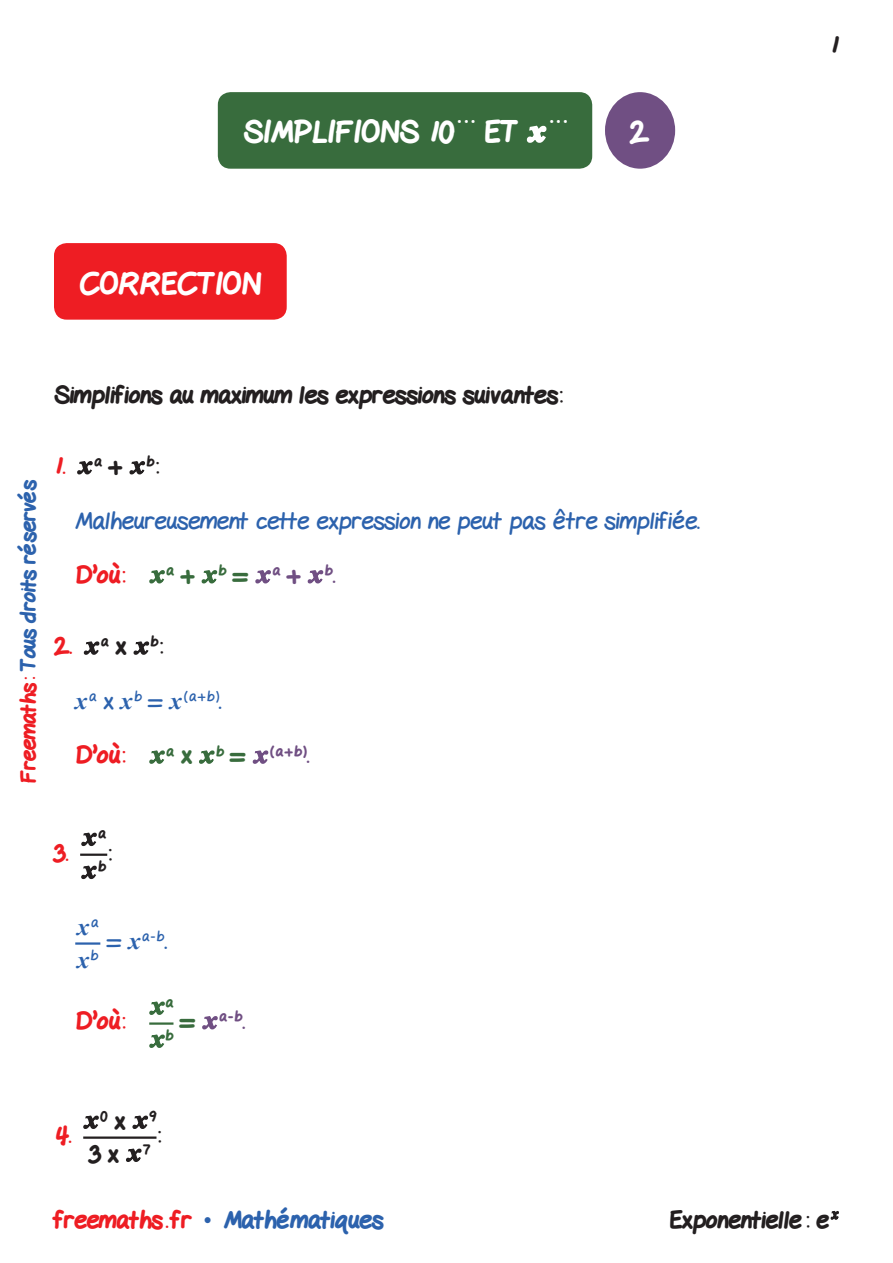
<style>
.page{position:relative;width:893px;height:1263px;background:#fff}
.page>*{position:absolute;margin:0;border:0;box-sizing:border-box;transform-origin:0 0}
.Titre{font:800 30px "Gel Pen";color:#fff}
.Sous_titre-Cor{font:800 24px "Gel Pen";color:#231f20}
.Texte-Cor{font:24px "Gel Pen";color:#2c62ad}
.t1{font:800 24px "Gel Pen";color:#2c62ad}
.Sous_titre-Cor-2{font:800 24px "Gel Pen";color:#ee1d23}
.Texte-Cor-2{font:800 24px "Gel Pen";color:#ee1d23}
.t2{font:italic 700 24px/33px "Times New Roman";color:#2c62ad}
.t3{font:800 21px "Gel Pen";letter-spacing:-.01em;color:#2c62ad}
.Texte-Cor-3{font:13.95px "Gel Pen";color:#2c62ad}
.Texte-Cor-4{font:800 13.95px "Gel Pen";color:#704f83}
.Texte-Cor-5{font:800 13.95px "Gel Pen";color:#386c3d}
.t4{font:800 13.95px "Gel Pen";color:#231f20}
.s1{color:#ee1d23}
.s2{color:#231f20}
.s3{font-size:24px}
.s4{color:#704f83}
.s5{font-size:24px;color:#704f83}
.s6{font-family:"Times New Roman";font-weight:700;font-style:italic;font-size:24px}
.s7{color:#386c3d}
.s8{font-size:24px;color:#386c3d}
.s9{font-family:"Times New Roman";font-weight:400}
</style>
<div class="page">
<div style="left:54px;top:243px;width:233px;height:77px;background:#ee1d23;border-radius:13px"></div>
<svg style="left:77px;top:461px;width:16px;height:14px"></svg>
<svg style="left:129px;top:461px;width:17px;height:14px"></svg>
<svg style="left:149px;top:570px;width:16px;height:14px"></svg>
<svg style="left:201px;top:570px;width:17px;height:14px"></svg>
<svg style="left:255px;top:570px;width:16px;height:14px"></svg>
<svg style="left:307px;top:570px;width:17px;height:14px"></svg>
<svg style="left:83px;top:641px;width:17px;height:14px"></svg>
<svg style="left:133px;top:641px;width:17px;height:14px"></svg>
<svg style="left:149px;top:750px;width:16px;height:14px"></svg>
<svg style="left:199px;top:750px;width:16px;height:14px"></svg>
<svg style="left:252px;top:750px;width:17px;height:14px"></svg>
<hr style="left:80px;top:853px;width:27px;height:3px;background:#231f20">
<svg style="left:81px;top:832px;width:16px;height:15px"></svg>
<svg style="left:81px;top:865px;width:16px;height:15px"></svg>
<hr style="left:75px;top:942px;width:25px;height:3px;background:#2c62ad">
<hr style="left:149px;top:1022px;width:24px;height:3px;background:#386c3d">
<svg style="left:149px;top:1001px;width:16px;height:14px"></svg>
<svg style="left:149px;top:1034px;width:16px;height:14px"></svg>
<svg style="left:202px;top:1016px;width:16px;height:14px"></svg>
<hr style="left:83px;top:1136px;width:73px;height:3px;background:#231f20">
<svg style="left:83px;top:1115px;width:16px;height:14px"></svg>
<svg style="left:132px;top:1115px;width:16px;height:14px"></svg>
<svg style="left:126px;top:1148px;width:16px;height:14px"></svg>
<div style="left:218px;top:92px;width:374px;height:77px;background:#386c3d;border-radius:13px"></div>
<svg style="left:526px;top:125px;width:21px;height:18px"></svg>
<div style="left:605px;top:92px;width:70px;height:77px;background:#704f83;border-radius:50%"></div>
<svg style="left:830px;top:1210px;width:9px;height:10px"></svg>
<p class="Titre" style="left:243px;top:109px;width:212px">SIMPLIFIONS 10</p>
<p class="Titre" style="left:458px;top:89px;width:18px">...</p>
<p class="Titre" style="left:483px;top:109px;width:36px">ET</p>
<p class="Titre" style="left:550px;top:89px;width:18px">...</p>
<p class="Titre" style="left:630px;top:109px;width:21px">2</p>
<p class="Sous_titre-Cor" style="left:830px;top:26px;width:10px">1</p>
<p class="Titre" style="left:80px;top:260px;width:183px">CORRECTION</p>
<p class="Sous_titre-Cor" style="left:54px;top:376px;width:510px">Simplifions au maximum les expressions suivantes:</p>
<p class="t3" style="left:12px;top:783px;width:305px;rotate:-90deg"><span class="s1">Freemaths:</span> Tous droits réservés</p>
<p class="Sous_titre-Cor-2" style="left:54px;top:447px;width:107px">1. <sup>a</sup> <span class="s2">+</span> <sup>b</sup><span class="s2">:</span></p>
<p class="Texte-Cor" style="left:75px;top:501px;width:626px">Malheureusement cette expression ne peut pas être simplifiée.</p>
<p class="Texte-Cor-2" style="left:75px;top:556px;width:51px">D’où:</p>
<p class="Texte-Cor-5" style="left:167px;top:559px;width:170px">a <span class="s3">+</span> b <span class="s3">=</span> <span class="s4">a</span> <span class="s5">+</span> <span class="s4">b</span><span class="s5">.</span></p>
<p class="Sous_titre-Cor-2" style="left:54px;top:627px;width:111px">2. <sup>a</sup> <span class="s2">x</span> <sup>b</sup><span class="s2">:</span></p>
<p class="Texte-Cor-3" style="left:75px;top:685px;width:148px"><span class="s6">x</span>a <span class="s3">x</span> <span class="s6">x</span>b <span class="s3">=</span> <span class="s6">x</span>(a+b)<span class="s3">.</span></p>
<p class="Texte-Cor-2" style="left:75px;top:736px;width:51px">D’où:</p>
<p class="Texte-Cor-4" style="left:167px;top:740px;width:144px"><span class="s7">a</span> <span class="s8">x</span> <span class="s7">b</span> <span class="s8">=</span> (a+b)<span class="s3">.</span></p>
<p class="Sous_titre-Cor-2" style="left:54px;top:833px;width:16px">3.</p>
<p class="t4" style="left:99px;top:822px;width:9px">a</p>
<p class="t4" style="left:99px;top:855px;width:9px">b</p>
<p class="Sous_titre-Cor" style="left:107px;top:833px;width:6px">:</p>
<p class="t2" style="left:77px;top:909px;width:23px">x<sup>a </sup>x<sup>b</sup></p>
<p class="Texte-Cor-3" style="left:108px;top:925px;width:61px"><span class="s3">=</span> <span class="s6">x</span>a-b<span class="s3">.</span></p>
<p class="Texte-Cor-2" style="left:75px;top:1002px;width:51px">D’où:</p>
<p class="Texte-Cor-5" style="left:166px;top:991px;width:9px">a</p>
<p class="Texte-Cor-5" style="left:166px;top:1024px;width:9px">b</p>
<p class="Texte-Cor-4" style="left:181px;top:1005px;width:66px"><span class="s8">=</span> a-b<span class="s3">.</span></p>
<p class="Sous_titre-Cor-2" style="left:54px;top:1116px;width:19px">4.</p>
<p class="t4" style="left:101px;top:1105px;width:57px">0 <span class="s3">x</span> 9</p>
<p class="Sous_titre-Cor" style="left:89px;top:1135px;width:63px">3 x <sup>7</sup></p>
<p class="Sous_titre-Cor" style="left:156px;top:1116px;width:6px">:</p>
<p class="t1" style="left:54px;top:1201px;width:331px"><span class="s1">freemaths . fr</span> <span class="s9">•</span> Mathématiques</p>
<p class="Sous_titre-Cor" style="left:669px;top:1201px;width:162px">Exponentielle: e</p>
</div>
